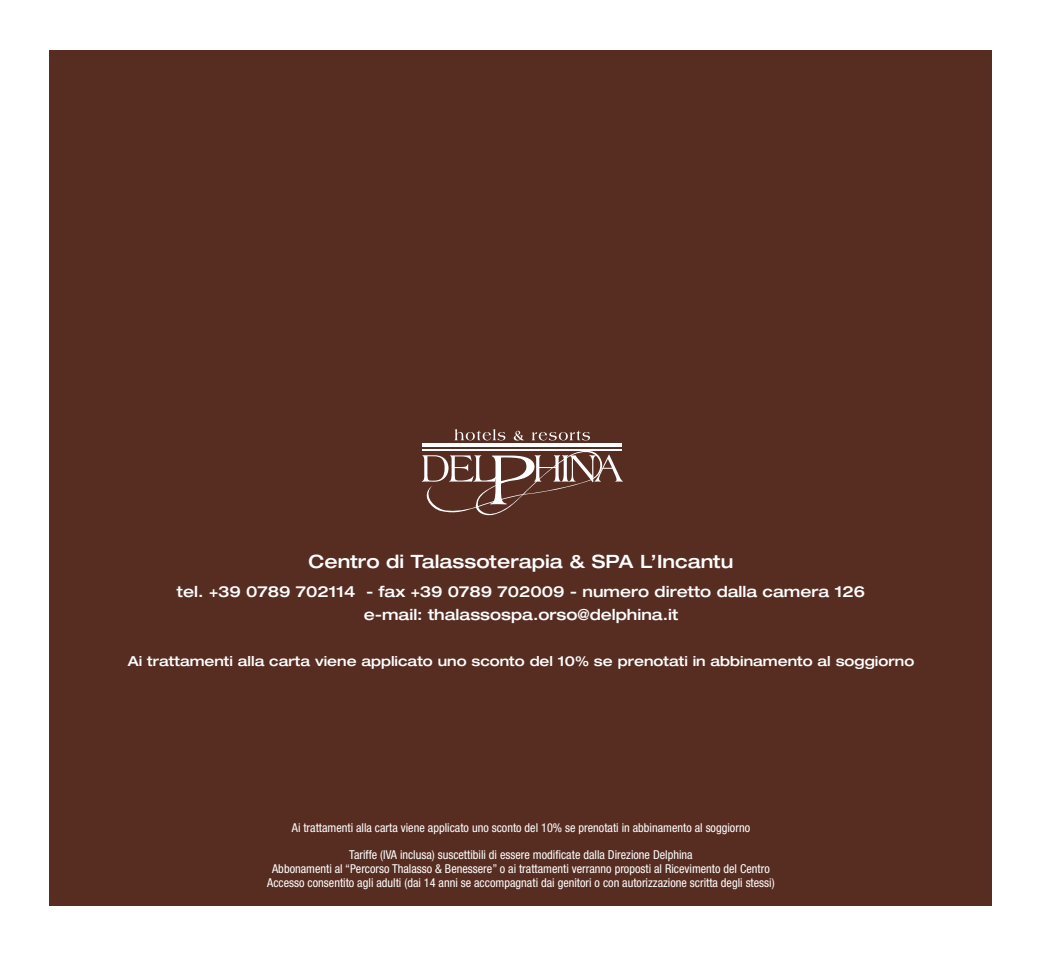
<style>
.page{position:relative;width:1042px;height:955px;background:#fff}
.page>*{position:absolute;margin:0;border:0;box-sizing:border-box;transform-origin:0 0}
.t1{font:500 expanded 18.38px "Helvetica Neue";color:#fff}
.t2{font:500 expanded 15.4px "Helvetica Neue";color:#fff}
.t3{font:500 expanded 13.83px "Helvetica Neue";color:#fff}
.t4{font:condensed 12.25px "Helvetica Neue";color:#fff}
</style>
<div class="page">
<div style="left:50px;top:50px;width:942px;height:855px;background:#572d22"></div>
<hr style="left:422px;top:443px;width:200px;height:4px;background:#fff">
<svg style="left:421px;top:449px;width:202px;height:67px"></svg>
<svg style="left:532px;top:430px;width:58px;height:10px"></svg>
<svg style="left:454px;top:429px;width:51px;height:11px"></svg>
<svg style="left:514px;top:431px;width:10px;height:9px"></svg>
<p class="t1" style="left:309px;top:550px;width:426px">Centro di Talassoterapia &amp; SPA L’Incantu</p>
<p class="t2" style="left:177px;top:582px;width:689px">tel. +39 0789 702114 - fax +39 0789 702009 - numero diretto dalla camera 126</p>
<p class="t2" style="left:364px;top:605px;width:316px">e-mail: thalassospa.orso@delphina.it</p>
<p class="t3" style="left:128px;top:652px;width:788px">Ai trattamenti alla carta viene applicato uno sconto del 10% se prenotati in abbinamento al soggiorno</p>
<p class="t4" style="left:292px;top:820px;width:460px">Ai trattamenti alla carta viene applicato uno sconto del 10% se prenotati in abbinamento al soggiorno</p>
<p class="t4" style="left:349px;top:848px;width:345px">Tariffe (IVA inclusa) suscettibili di essere modificate dalla Direzione Delphina</p>
<p class="t4" style="left:272px;top:862px;width:499px">Abbonamenti al “Percorso Thalasso &amp; Benessere” o ai trattamenti verranno proposti al Ricevimento del Centro</p>
<p class="t4" style="left:267px;top:876px;width:509px">Accesso consentito agli adulti (dai 14 anni se accompagnati dai genitori o con autorizzazione scritta degli stessi)</p>
</div>
